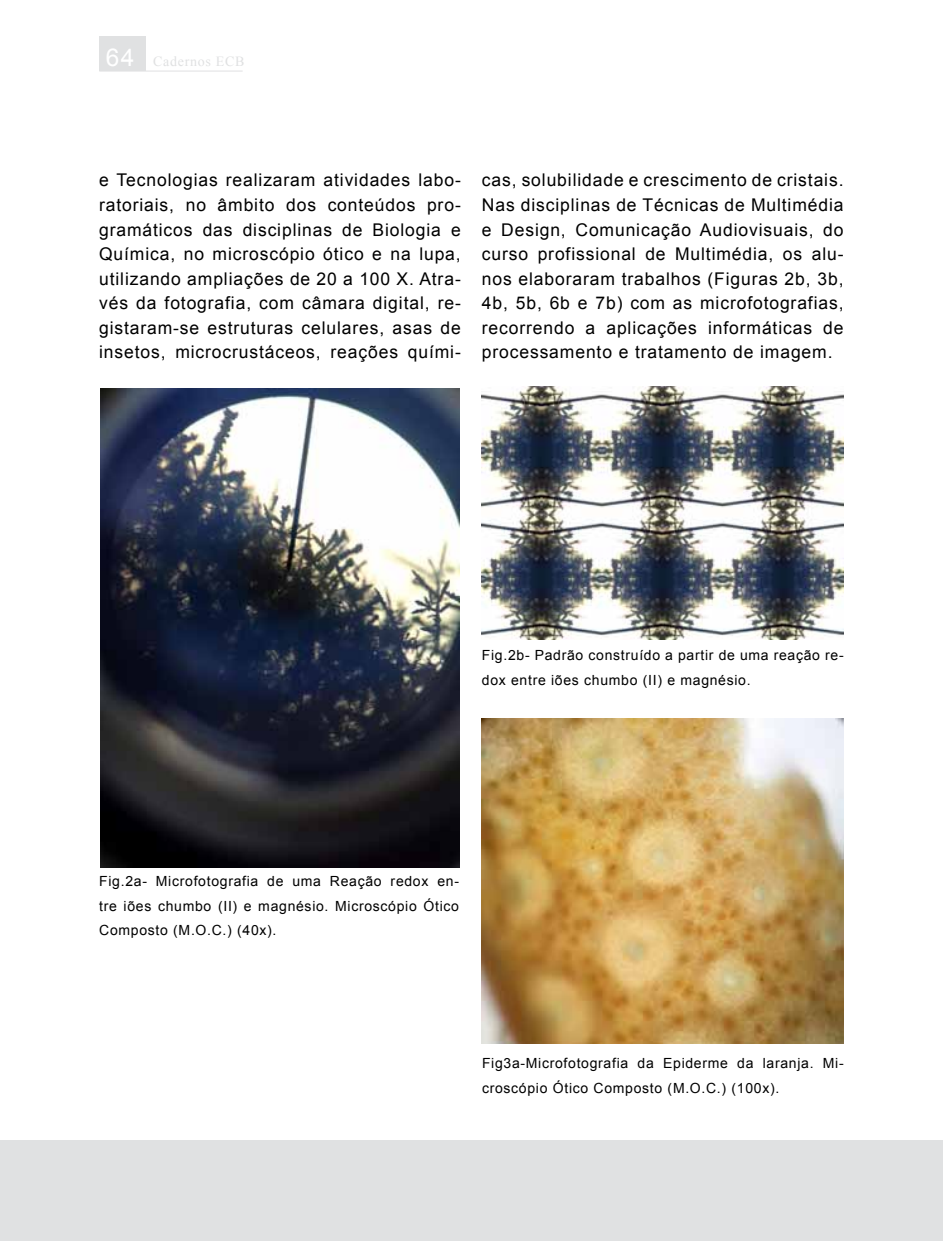
<style>
.page{position:relative;width:943px;height:1241px;background:#fff}
.page>*{position:absolute;margin:0;border:0;box-sizing:border-box;transform-origin:0 0}
.t1{font:17.5px/24.5px "Arial";letter-spacing:.05em;color:#000;text-align:justify}
.t2{font:14px/24.5px "Arial";letter-spacing:.05em;color:#000}
.t3{font:14px "Times New Roman";letter-spacing:.05em;color:#e0e1e2}
.s1{font-family:"Arial";font-size:24.5px;color:#fff}
</style>
<div class="page">
<div style="left:99px;top:37px;width:46px;height:34px;background:#e0e1e2"></div>
<hr style="left:99px;top:71px;width:144px;height:1px;background:#e0e1e2">
<div style="left:1px;top:1139px;width:942px;height:100px;background:#e0e1e2"></div>
<img style="left:482px;top:387px;width:361px;height:252px">
<img style="left:101px;top:388px;width:358px;height:479px">
<img style="left:482px;top:718px;width:361px;height:325px">
<p class="t3" style="left:106px;top:51px;width:140px"><span class="s1">64</span> Cadernos ECB</p>
<p class="t1" style="left:99px;top:168px;width:363px">e Tecnologias realizaram atividades labo&shy;ratoriais, no âmbito dos conteúdos pro&shy;gramáticos das disciplinas de Biologia e Química, no microscópio ótico e na lupa, utilizando ampliações de 20 a 100 X. Atra&shy;vés da fotografia, com câmara digital, re&shy;gistaram-se estruturas celulares, asas de insetos, microcrustáceos, reações quími-</p>
<p class="t1" style="left:482px;top:168px;width:363px">cas, solubilidade e crescimento de cristais.<br>Nas disciplinas de Técnicas de Multimédia e Design, Comunicação Audiovisuais, do curso profissional de Multimédia, os alu&shy;nos elaboraram trabalhos (Figuras 2b, 3b, 4b, 5b, 6b e 7b) com as microfotografias, recorrendo a aplicações informáticas de processamento e tratamento de imagem.</p>
<p class="t2" style="left:482px;top:643px;width:363px">Fig.2b- Padrão construído a partir de uma reação re&shy;dox entre iões chumbo (II) e magnésio.</p>
<p class="t2" style="left:99px;top:869px;width:361px;text-align:justify">Fig.2a- Microfotografia de uma Reação redox en&shy;tre iões chumbo (II) e magnésio. Microscópio Ótico Composto (M.O.C.) (40x).</p>
<p class="t2" style="left:482px;top:1051px;width:363px">Fig3a-Microfotografia da Epiderme da laranja. Mi&shy;croscópio Ótico Composto (M.O.C.) (100x).</p>
</div>
